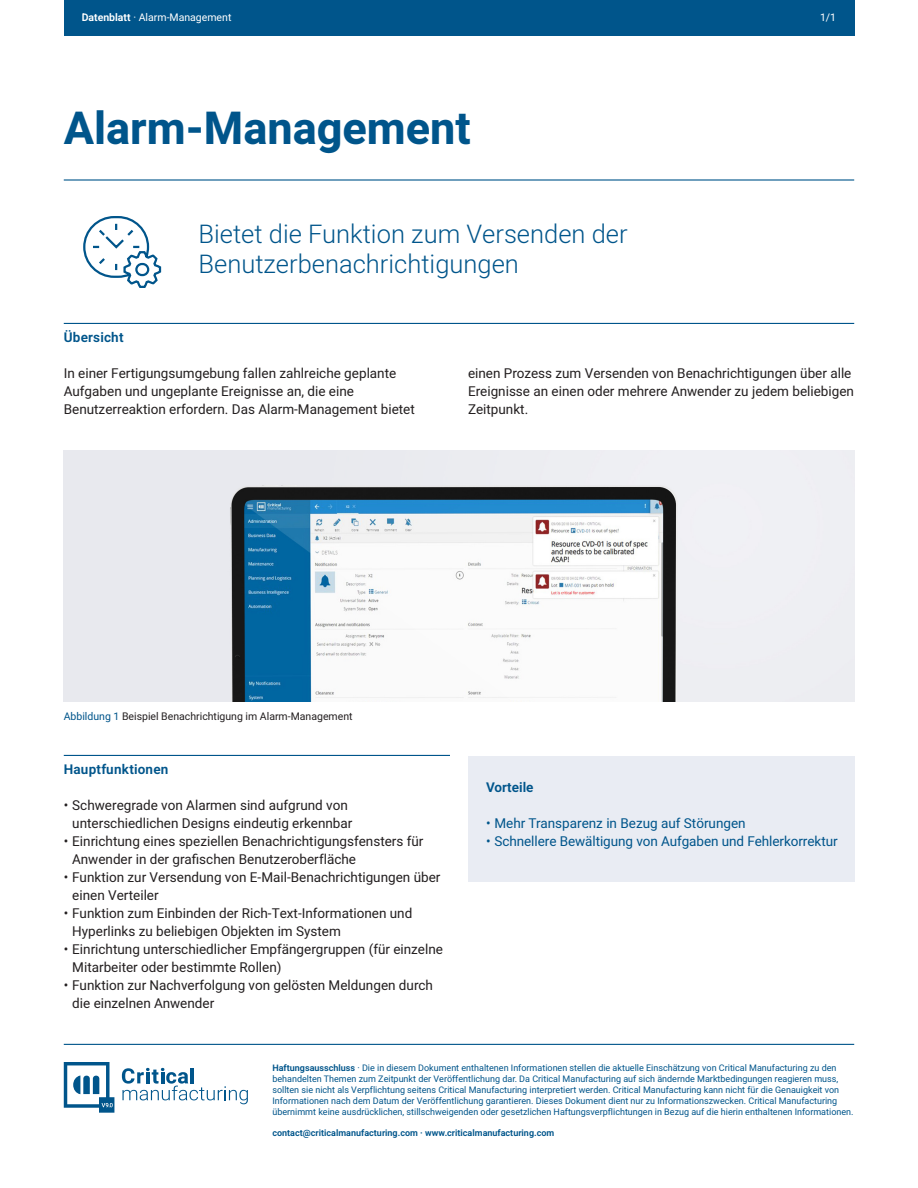
<style>
.page{position:relative;width:918px;height:1188px;background:#fff}
.page>*{position:absolute;margin:0;border:0;box-sizing:border-box;transform-origin:0 0}
.Texto_corrido_9pt_Re{font:700 45px "Heebo";color:#00558b}
.Texto_corrido_9pt_Re-2{font:300 25.5px/30.6px "Heebo";color:#00558b}
.Texto_corrido_9pt_Re-3{font:13.5px/18px "Heebo";color:#231f20}
.t1{font:13.5px "Heebo";letter-spacing:-.005em;color:#00558b}
.Título_pequeno{font:600 13.5px "Heebo";letter-spacing:.015em;color:#00558b}
.Texto_corrido_9pt_Re-4{font:600 13.5px "Heebo";color:#00558b}
.Texto_corrido_9pt_Re-5{font:10.5px "Heebo";color:#231f20}
.Texto_corrido_9pt_Re-6{font:10.5px "Heebo";color:#fff}
.t2{font:9px/10.8px "Heebo";color:#00558b}
.t3{font:600 9px "Heebo";color:#00558b}
.s1{font-weight:600}
.s2{color:#00558b}
</style>
<div class="page">
<div style="left:468px;top:756px;width:386px;height:126px;background:#e9ecf3"></div>
<img style="left:64px;top:450px;width:790px;height:252px">
<div style="left:64px;top:0;width:790px;height:36px;background:#00558b"></div>
<svg style="left:122px;top:1068px;width:126px;height:36px"></svg>
<svg style="left:64px;top:1062px;width:50px;height:51px"></svg>
<hr style="left:64px;top:323px;width:790px;height:1px;background:#00558b">
<hr style="left:64px;top:755px;width:386px;height:1px;background:#00558b">
<svg style="left:83px;top:216px;width:79px;height:72px"></svg>
<hr style="left:64px;top:1044px;width:790px;height:1px;background:#00558b">
<hr style="left:64px;top:179px;width:790px;height:2px;background:#00558b">
<p class="Texto_corrido_9pt_Re-6" style="left:82px;top:10px;width:151px"><span class="s1">Datenblatt</span> · Alarm-Management</p>
<p class="Texto_corrido_9pt_Re" style="left:64px;top:97px;width:409px">Alarm-Management</p>
<p class="Título_pequeno" style="left:64px;top:328px;width:61px">Übersicht</p>
<p class="Texto_corrido_9pt_Re-2" style="left:199px;top:218px;width:431px">Bietet die Funktion zum Versenden der<br>Benutzerbenachrichtigungen</p>
<p class="Texto_corrido_9pt_Re-6" style="left:820px;top:10px;width:18px">1/1</p>
<p class="Texto_corrido_9pt_Re-3" style="left:64px;top:364px;width:353px">In einer Fertigungsumgebung fallen zahlreiche geplante<br>Aufgaben und ungeplante Ereignisse an, die eine<br>Benutzerreaktion erfordern. Das Alarm-Management bietet</p>
<p class="Texto_corrido_9pt_Re-3" style="left:468px;top:364px;width:388px">einen Prozess zum Versenden von Benachrichtigungen über alle<br>Ereignisse an einen oder mehrere Anwender zu jedem beliebigen<br>Zeitpunkt.</p>
<p class="Texto_corrido_9pt_Re-5" style="left:64px;top:709px;width:290px"><span class="s2">Abbildung 1</span> Beispiel Benachrichtigung im Alarm-Management</p>
<p class="Título_pequeno" style="left:64px;top:760px;width:106px">Hauptfunktionen</p>
<p class="Texto_corrido_9pt_Re-3" style="left:72px;top:796px;width:282px;text-indent:-9px">• Schweregrade von Alarmen sind aufgrund von unterschiedlichen Designs eindeutig erkennbar</p>
<p class="Texto_corrido_9pt_Re-3" style="left:72px;top:832px;width:353px;text-indent:-9px">• Einrichtung eines speziellen Benachrichtigungsfensters für<br>Anwender in der grafischen Benutzeroberfläche</p>
<p class="Texto_corrido_9pt_Re-3" style="left:72px;top:868px;width:370px;text-indent:-9px">• Funktion zur Versendung von E-Mail-Benachrichtigungen über einen Verteiler</p>
<p class="Texto_corrido_9pt_Re-3" style="left:72px;top:904px;width:342px;text-indent:-9px">• Funktion zum Einbinden der Rich-Text-Informationen und<br>Hyperlinks zu beliebigen Objekten im System</p>
<p class="Texto_corrido_9pt_Re-3" style="left:72px;top:940px;width:372px;text-indent:-9px">• Einrichtung unterschiedlicher Empfängergruppen (für einzelne<br>Mitarbeiter oder bestimmte Rollen)</p>
<p class="Texto_corrido_9pt_Re-3" style="left:72px;top:976px;width:362px;text-indent:-9px">• Funktion zur Nachverfolgung von gelösten Meldungen durch die einzelnen Anwender</p>
<p class="Texto_corrido_9pt_Re-4" style="left:486px;top:778px;width:49px">Vorteile</p>
<p class="t1" style="left:486px;top:814px;width:261px">• Mehr Transparenz in Bezug auf Störungen</p>
<p class="t1" style="left:486px;top:832px;width:353px">• Schnellere Bewältigung von Aufgaben und Fehlerkorrektur</p>
<p class="t2" style="left:272px;top:1063px;width:583px"><span class="s1">Haftungsausschluss</span> · Die in diesem Dokument enthaltenen Informationen stellen die aktuelle Einschätzung von Critical Manufacturing zu den behandelten Themen zum Zeitpunkt der Veröffentlichung dar. Da Critical Manufacturing auf sich ändernde Marktbedingungen reagieren muss, sollten sie nicht als Verpflichtung seitens Critical Manufacturing interpretiert werden. Critical Manufacturing kann nicht für die Genauigkeit von Informationen nach dem Datum der Veröffentlichung garantieren. Dieses Dokument dient nur zu Informationszwecken. Critical Manufacturing übernimmt keine ausdrücklichen, stillschweigenden oder gesetzlichen Haftungsverpflichtungen in Bezug auf die hierin enthaltenen Informationen.</p>
<p class="t3" style="left:272px;top:1127px;width:283px">contact@criticalmanufacturing.com · www.criticalmanufacturing.com</p>
</div>
